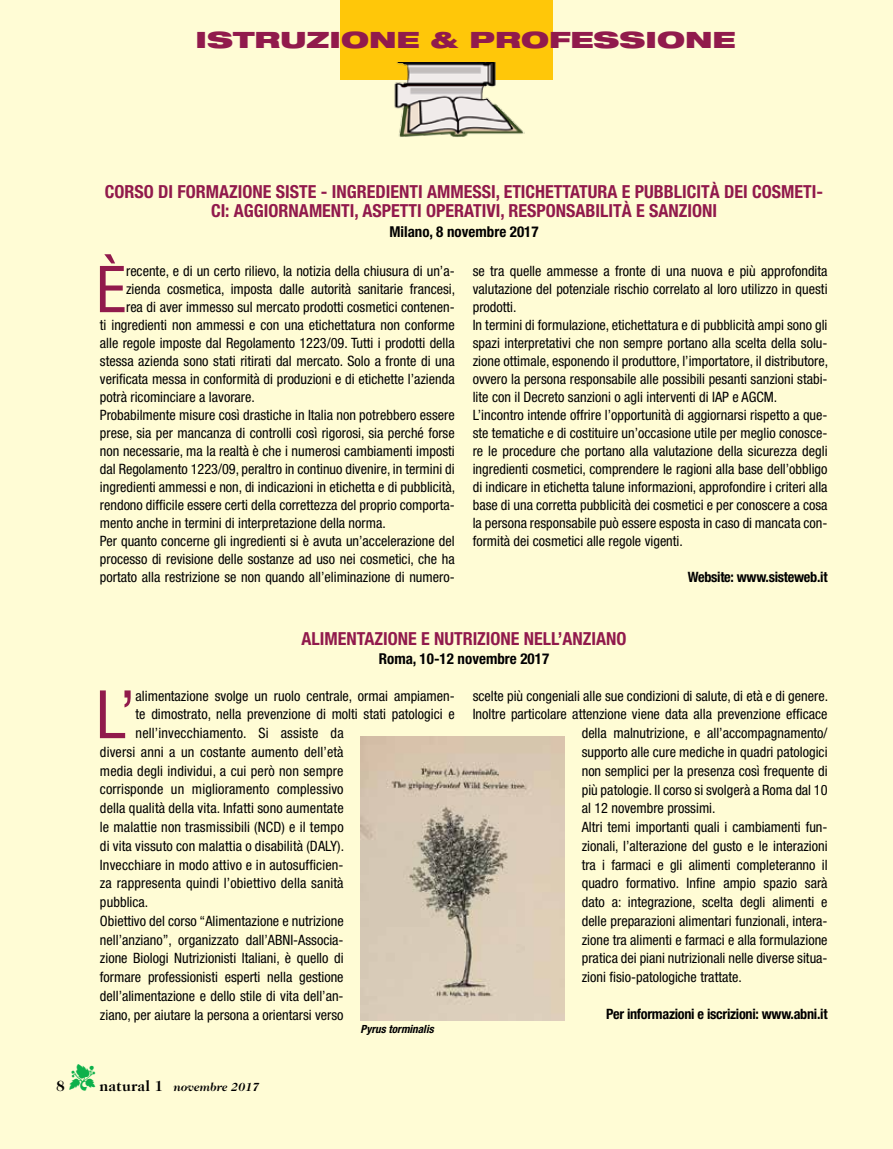
<style>
.page{position:relative;width:893px;height:1149px;background:#fff}
.page>*{position:absolute;margin:0;border:0;box-sizing:border-box;transform-origin:0 0}
.t1{font:condensed 66.75px "Helvetica Neue";color:#911a4c}
.t2{font:condensed 64.65px "Helvetica Neue";color:#911a4c}
.t3{font:900 expanded 22.5px "Helvetica Neue LT Std";color:#911a4c;scale:1.2 1}
.t4{font:700 condensed 18px/19.5px "Helvetica Neue";color:#911a4c;text-align:center}
.t5{font:700 condensed 15px "Helvetica Neue";color:#000}
.t6{font:700 15px "Caslon 224 IT Cby BT";color:#000}
.t7{font:condensed 14.25px/18px "Helvetica Neue";color:#000}
.t8{font:700 condensed 14.25px "Helvetica Neue";letter-spacing:-.02em;color:#000}
.t9{font:italic 700 12px "Caslon 224 IT Cby BT";color:#000}
.t10{font:italic 700 condensed 11.25px "Helvetica Neue";color:#000}
.s1{color:#0db14b}
.s2{font-style:normal;font-size:15px}
</style>
<div class="page">
<div style="left:0;top:0;width:893px;height:1148px;background:#fffcd5"></div>
<div style="left:340px;top:0;width:213px;height:80px;background:#ffc709"></div>
<img style="left:394px;top:63px;width:131px;height:74px">
<img style="left:361px;top:736px;width:204px;height:283px">
<h3 class="t3" style="left:196px;top:25px;width:452px">ISTRUZIONE &amp; PROFESSIONE</h3>
<p class="t4" style="left:105px;top:181px;width:720px">CORSO DI FORMAZIONE SISTE - INGREDIENTI AMMESSI, ETICHETTATURA E PUBBLICITÀ DEI COSMETI-<br>CI: AGGIORNAMENTI, ASPETTI OPERATIVI, RESPONSABILITÀ E SANZIONI</p>
<p class="t5" style="left:389px;top:222px;width:151px">Milano, 8 novembre 2017</p>
<h2 class="t2" style="left:96px;top:252px;width:31px">È</h2>
<p class="t7" style="left:126px;top:262px;width:330px">recente, e di un certo rilievo, la notizia della chiusura di un’a-</p>
<p class="t7" style="left:473px;top:262px;width:357px">se tra quelle ammesse a fronte di una nuova e più approfondita valutazione del potenziale rischio correlato al loro utilizzo in questi prodotti.<br>In termini di formulazione, etichettatura e di pubblicità ampi sono gli spazi interpretativi che non sempre portano alla scelta della solu&shy;zione ottimale, esponendo il produttore, l’importatore, il distributore, ovvero la persona responsabile alle possibili pesanti sanzioni stabi&shy;lite con il Decreto sanzioni o agli interventi di IAP e AGCM.<br>L’incontro intende offrire l’opportunità di aggiornarsi rispetto a que&shy;ste tematiche e di costituire un’occasione utile per meglio conosce&shy;re le procedure che portano alla valutazione della sicurezza degli ingredienti cosmetici, comprendere le ragioni alla base dell’obbligo di indicare in etichetta talune informazioni, approfondire i criteri alla base di una corretta pubblicità dei cosmetici e per conoscere a cosa la persona responsabile può essere esposta in caso di mancata con&shy;formità dei cosmetici alle regole vigenti.</p>
<p class="t8" style="left:688px;top:568px;width:141px">Website: www.sisteweb.it</p>
<p class="t7" style="left:126px;top:280px;width:331px">zienda cosmetica, imposta dalle autorità sanitarie francesi,</p>
<p class="t7" style="left:126px;top:298px;width:330px">rea di aver immesso sul mercato prodotti cosmetici contenen-</p>
<p class="t7" style="left:100px;top:316px;width:356px">ti ingredienti non ammessi e con una etichettatura non conforme</p>
<p class="t7" style="left:100px;top:334px;width:356px">alle regole imposte dal Regolamento 1223/09. Tutti i prodotti della</p>
<p class="t7" style="left:100px;top:352px;width:356px">stessa azienda sono stati ritirati dal mercato. Solo a fronte di una</p>
<p class="t7" style="left:100px;top:370px;width:356px">verificata messa in conformità di produzioni e di etichette l’azienda</p>
<p class="t7" style="left:100px;top:388px;width:156px">potrà ricominciare a lavorare.</p>
<p class="t7" style="left:100px;top:406px;width:356px">Probabilmente misure così drastiche in Italia non potrebbero essere</p>
<p class="t7" style="left:100px;top:424px;width:356px">prese, sia per mancanza di controlli così rigorosi, sia perché forse</p>
<p class="t7" style="left:100px;top:442px;width:356px">non necessarie, ma la realtà è che i numerosi cambiamenti imposti</p>
<p class="t7" style="left:100px;top:460px;width:356px">dal Regolamento 1223/09, peraltro in continuo divenire, in termini di</p>
<p class="t7" style="left:100px;top:478px;width:357px">ingredienti ammessi e non, di indicazioni in etichetta e di pubblicità,</p>
<p class="t7" style="left:100px;top:496px;width:356px">rendono difficile essere certi della correttezza del proprio comporta-</p>
<p class="t7" style="left:100px;top:514px;width:287px">mento anche in termini di interpretazione della norma.</p>
<p class="t7" style="left:100px;top:532px;width:356px">Per quanto concerne gli ingredienti si è avuta un’accelerazione del</p>
<p class="t7" style="left:100px;top:550px;width:356px">processo di revisione delle sostanze ad uso nei cosmetici, che ha</p>
<p class="t7" style="left:100px;top:568px;width:356px">portato alla restrizione se non quando all’eliminazione di numero-</p>
<p class="t4" style="left:301px;top:628px;width:327px">ALIMENTAZIONE E NUTRIZIONE NELL’ANZIANO</p>
<p class="t5" style="left:379px;top:649px;width:172px">Roma, 10-12 novembre 2017</p>
<h1 class="t1" style="left:96px;top:675px;width:41px">L’</h1>
<p class="t7" style="left:136px;top:686px;width:321px">alimentazione svolge un ruolo centrale, ormai ampiamen-</p>
<p class="t7" style="left:136px;top:705px;width:321px">te dimostrato, nella prevenzione di molti stati patologici e</p>
<p class="t7" style="left:136px;top:723px;width:210px">nell’invecchiamento. Si assiste da</p>
<p class="t7" style="left:100px;top:742px;width:245px">diversi anni a un costante aumento dell’età</p>
<p class="t7" style="left:100px;top:761px;width:245px">media degli individui, a cui però non sempre</p>
<p class="t7" style="left:100px;top:780px;width:245px">corrisponde un miglioramento complessivo</p>
<p class="t7" style="left:100px;top:798px;width:245px">della qualità della vita. Infatti sono aumentate</p>
<p class="t7" style="left:100px;top:817px;width:245px">le malattie non trasmissibili (NCD) e il tempo</p>
<p class="t7" style="left:100px;top:836px;width:246px">di vita vissuto con malattia o disabilità (DALY).</p>
<p class="t7" style="left:100px;top:855px;width:245px">Invecchiare in modo attivo e in autosufficien-</p>
<p class="t7" style="left:100px;top:873px;width:245px">za rappresenta quindi l’obiettivo della sanità</p>
<p class="t7" style="left:100px;top:892px;width:50px">pubblica.</p>
<p class="t7" style="left:100px;top:911px;width:245px">Obiettivo del corso “Alimentazione e nutrizione</p>
<p class="t7" style="left:100px;top:930px;width:245px">nell’anziano”, organizzato dall’ABNI-Associa-</p>
<p class="t7" style="left:100px;top:948px;width:245px">zione Biologi Nutrizionisti Italiani, è quello di</p>
<p class="t7" style="left:100px;top:967px;width:245px">formare professionisti esperti nella gestione</p>
<p class="t7" style="left:100px;top:986px;width:245px">dell’alimentazione e dello stile di vita dell’an-</p>
<p class="t7" style="left:100px;top:1005px;width:245px">ziano, per aiutare la persona a orientarsi verso</p>
<p class="t9" style="left:69px;top:1079px;width:192px"><span class="s1">▼</span> <span class="s2">natural 1</span> novembre 2017</p>
<p class="t6" style="left:56px;top:1076px;width:10px">8</p>
<p class="t10" style="left:361px;top:1021px;width:75px">Pyrus torminalis</p>
<p class="t7" style="left:473px;top:686px;width:357px">scelte più congeniali alle sue condizioni di salute, di età e di genere.</p>
<p class="t7" style="left:473px;top:705px;width:356px">Inoltre particolare attenzione viene data alla prevenzione efficace</p>
<p class="t7" style="left:582px;top:723px;width:247px">della malnutrizione, e all’accompagnamento/</p>
<p class="t7" style="left:582px;top:742px;width:247px">supporto alle cure mediche in quadri patologici</p>
<p class="t7" style="left:582px;top:761px;width:247px">non semplici per la presenza così frequente di</p>
<p class="t7" style="left:582px;top:780px;width:247px">più patologie. Il corso si svolgerà a Roma dal 10</p>
<p class="t7" style="left:582px;top:798px;width:135px">al 12 novembre prossimi.</p>
<p class="t7" style="left:582px;top:817px;width:247px">Altri temi importanti quali i cambiamenti fun-</p>
<p class="t7" style="left:582px;top:836px;width:247px">zionali, l’alterazione del gusto e le interazioni</p>
<p class="t7" style="left:582px;top:855px;width:247px">tra i farmaci e gli alimenti completeranno il</p>
<p class="t7" style="left:582px;top:874px;width:247px">quadro formativo. Infine ampio spazio sarà</p>
<p class="t7" style="left:582px;top:892px;width:247px">dato a: integrazione, scelta degli alimenti e</p>
<p class="t7" style="left:582px;top:911px;width:247px">delle preparazioni alimentari funzionali, intera-</p>
<p class="t7" style="left:582px;top:930px;width:247px">zione tra alimenti e farmaci e alla formulazione</p>
<p class="t7" style="left:582px;top:949px;width:247px">pratica dei piani nutrizionali nelle diverse situa-</p>
<p class="t7" style="left:582px;top:967px;width:162px">zioni fisio-patologiche trattate.</p>
<p class="t8" style="left:606px;top:1004px;width:223px">Per informazioni e iscrizioni: www.abni.it</p>
</div>
